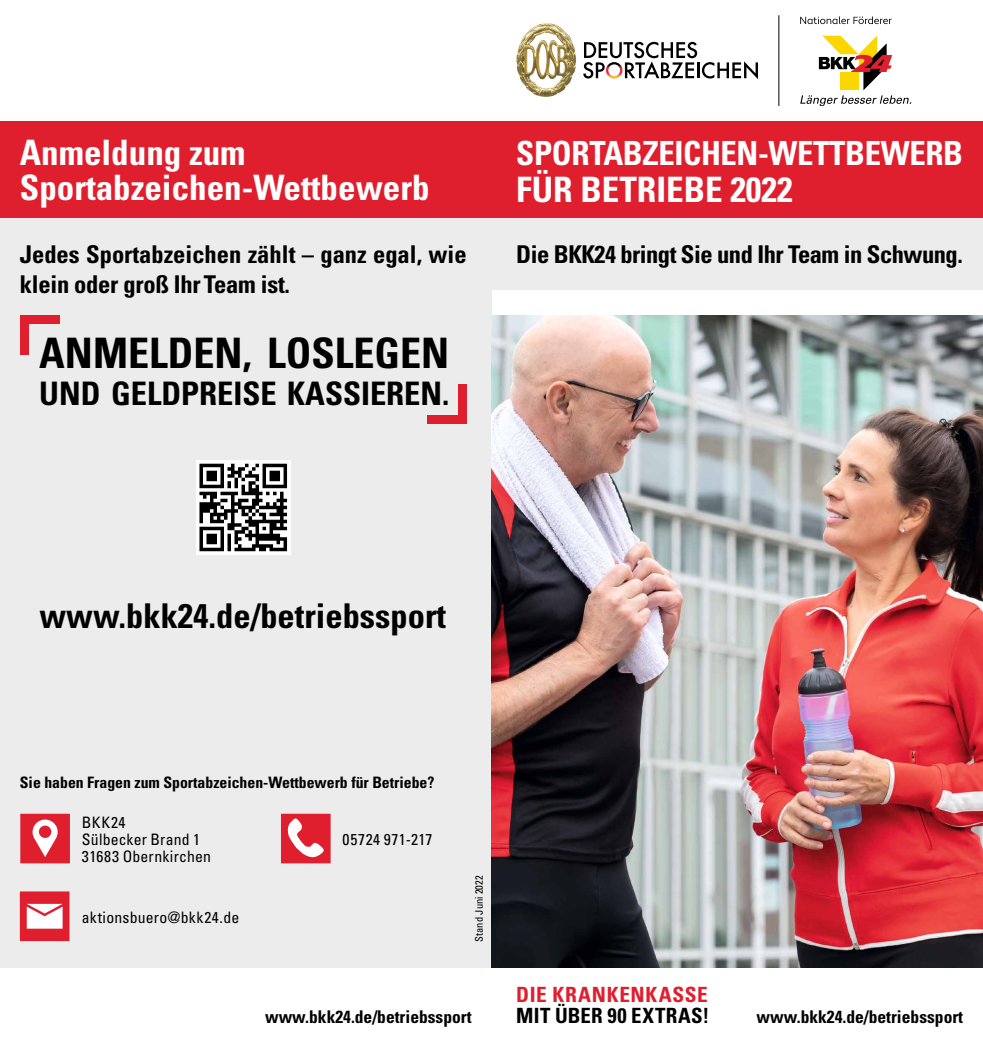
<style>
.page{position:relative;width:983px;height:1042px;background:#fff}
.page>*{position:absolute;margin:0;border:0;box-sizing:border-box;transform-origin:0 0}
.t1{font:700 condensed 42px "Univers LT Std";color:#000}
.t2{font:700 condensed 35px/35px "Univers LT Std";color:#fff}
.t3{font:700 condensed 34.12px "Univers LT Std";color:#000}
.t4{font:700 condensed 33.25px "Univers LT Std";letter-spacing:-.01em;color:#fff}
.t5{font:700 condensed 32.38px "Univers LT Std";color:#000}
.t6{font:700 condensed 24.5px/29.4px "Univers LT Std";letter-spacing:-.01em;color:#000}
.t7{font:700 condensed 21px "Univers LT Std";letter-spacing:.02em;color:#000}
.t8{font:700 condensed 21px "Univers LT Std";letter-spacing:.03em;color:#e01f2e}
.t9{font:700 condensed 17.5px "Univers LT Std";color:#000}
.t10{font:condensed 15.75px/16.6px "Univers LT Std";letter-spacing:.015em;color:#000}
.t11{font:700 condensed 15.75px "Univers LT Std";color:#000}
.t12{font:condensed 15.75px "Univers LT Std";letter-spacing:.035em;color:#000}
.t13{font:condensed 10.5px "Univers LT Std";color:#000}
</style>
<div class="page">
<div style="left:0;top:218px;width:491px;height:749px;background:#ececec"></div>
<div style="left:0;top:122px;width:982px;height:96px;background:#e01f2e"></div>
<div style="left:491px;top:218px;width:491px;height:72px;background:#ececec"></div>
<img style="left:491px;top:315px;width:491px;height:652px">
<svg style="left:281px;top:814px;width:49px;height:49px;background:#e64f5a"></svg>
<svg style="left:20px;top:814px;width:50px;height:49px;background:#e64c58"></svg>
<svg style="left:20px;top:891px;width:49px;height:50px;background:#ea6973"></svg>
<hr style="left:778px;top:15px;width:1px;height:91px;background:#000">
<svg style="left:583px;top:42px;width:174px;height:37px"></svg>
<img style="left:520px;top:23px;width:27px;height:21px">
<svg style="left:800px;top:17px;width:91px;height:7px"></svg>
<svg style="left:800px;top:36px;width:111px;height:70px"></svg>
<div style="left:20px;top:315px;width:9px;height:40px;background:#e01f2e"></div>
<div style="left:20px;top:315px;width:40px;height:9px;background:#e01f2e"></div>
<div style="left:457px;top:384px;width:9px;height:39px;background:#e01f2e"></div>
<div style="left:427px;top:415px;width:39px;height:8px;background:#e01f2e"></div>
<div style="left:196px;top:460px;width:94px;height:95px;background:linear-gradient(to right,#fff,#fff)"></div>
<svg style="left:199px;top:464px;width:88px;height:87px;background:#747474"></svg>
<h2 class="t2" style="left:20px;top:135px;width:411px">Anmeldung zum<br>Sportabzeichen-Wettbewerb</h2>
<p class="t6" style="left:20px;top:240px;width:448px">Jedes Sportabzeichen zählt – ganz egal, wie klein oder groß Ihr Team ist.</p>
<h1 class="t1" style="left:39px;top:327px;width:411px">ANMELDEN, LOSLEGEN</h1>
<h3 class="t5" style="left:39px;top:373px;width:411px">UND GELDPREISE KASSIEREN.</h3>
<h3 class="t4" style="left:516px;top:133px;width:448px">SPORTABZEICHEN-WETTBEWERB</h3>
<h2 class="t2" style="left:516px;top:172px;width:278px">FÜR BETRIEBE 2022</h2>
<p class="t6" style="left:516px;top:240px;width:448px">Die BKK24 bringt Sie und Ihr Team in Schwung.</p>
<h3 class="t3" style="left:39px;top:594px;width:408px">www.bkk24.de/betriebssport</h3>
<p class="t11" style="left:20px;top:772px;width:416px">Sie haben Fragen zum Sportabzeichen-Wettbewerb für Betriebe?</p>
<p class="t10" style="left:82px;top:814px;width:130px">BKK24<br>Sülbecker Brand 1<br>31683 Obernkirchen</p>
<p class="t10" style="left:82px;top:908px;width:159px">aktionsbuero@bkk24.de</p>
<p class="t12" style="left:342px;top:830px;width:91px">05724 971-217</p>
<p class="t13" style="left:472px;top:941px;width:67px;rotate:-90deg">Stand Juni 2022</p>
<p class="t9" style="left:265px;top:1006px;width:208px">www.bkk24.de/betriebssport</p>
<p class="t8" style="left:516px;top:982px;width:193px">DIE KRANKENKASSE</p>
<p class="t7" style="left:516px;top:1003px;width:194px">MIT ÜBER 90 EXTRAS!</p>
<p class="t9" style="left:756px;top:1006px;width:208px">www.bkk24.de/betriebssport</p>
</div>
